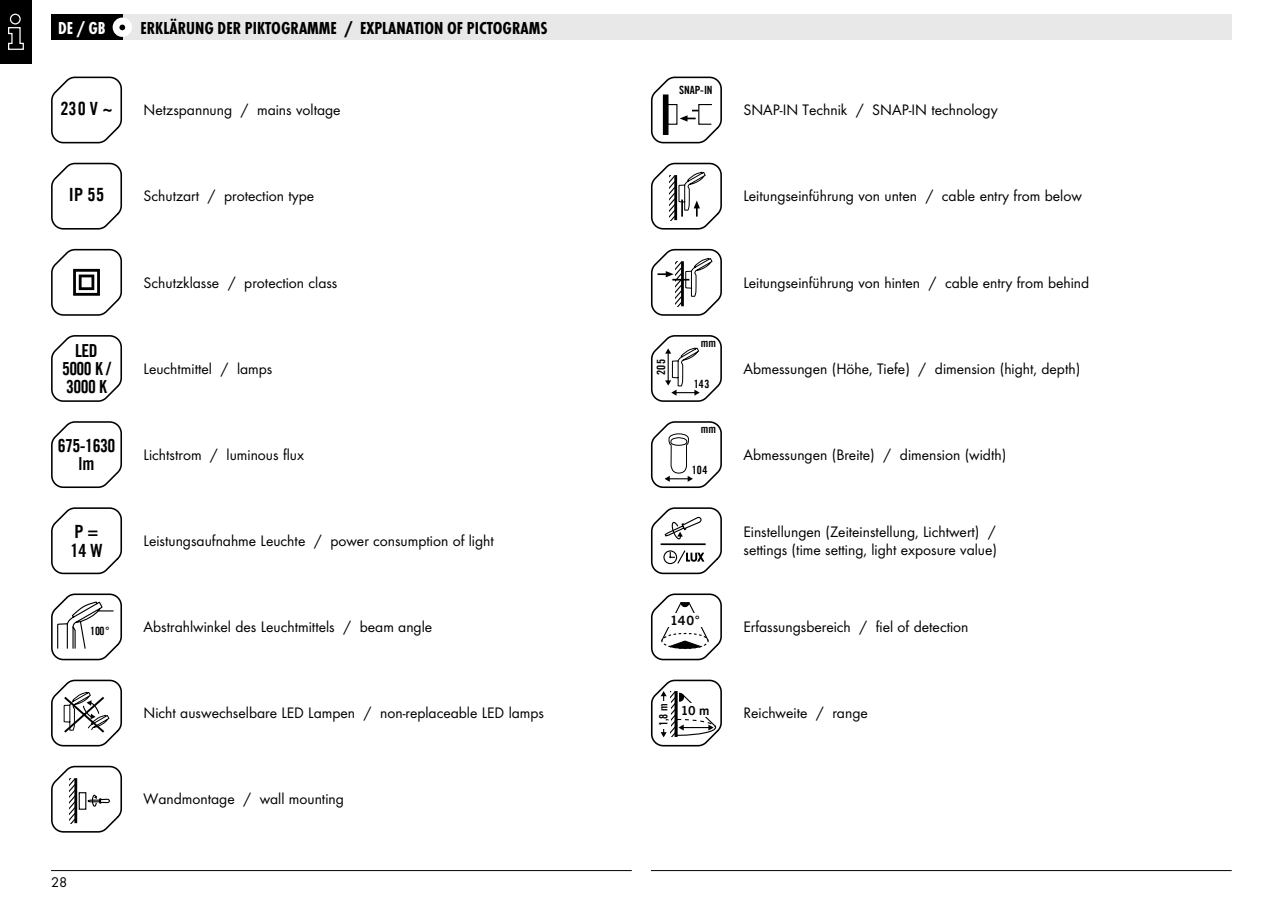
<style>
.page{position:relative;width:1270px;height:903px;background:#fff}
.page>*{position:absolute;margin:0;border:0;box-sizing:border-box;transform-origin:0 0}
.t1{font:18.22px/18.2px "Trade Gothic LT Com Bd Cn 20";color:#000}
.t2{font:700 18px "Futura Con";color:#000}
.t3{font:18px/18px "Trade Gothic LT Com Bd Cn 20";letter-spacing:-.03em;color:#000;text-align:center}
.t4{font:700 18px "Futura Con";color:#fff}
.t5{font:15.75px/18px "Futura Boo";color:#000}
.t6{font:14.62px "Futura Boo";color:#000}
.t7{font:12.83px "Trade Gothic LT Com Bd 2";color:#000}
.t8{font:12.38px "Trade Gothic LT Com Bd 2";color:#000}
.t9{font:11.47px "Trade Gothic LT Com Bd Cn 20";color:#000}
.s1{font-family:"Trade Gothic LT Com Bd Cn 20"}
</style>
<div class="page">
<hr style="left:51px;top:870px;width:580px;height:1px;background:#000">
<hr style="left:651px;top:870px;width:580px;height:1px;background:#000">
<svg style="left:51px;top:76px;width:72px;height:68px"></svg>
<svg style="left:51px;top:162px;width:71px;height:68px"></svg>
<svg style="left:51px;top:248px;width:71px;height:68px"></svg>
<svg style="left:51px;top:335px;width:71px;height:67px"></svg>
<svg style="left:51px;top:593px;width:71px;height:68px"></svg>
<svg style="left:51px;top:679px;width:71px;height:154px"></svg>
<svg style="left:650px;top:76px;width:72px;height:68px"></svg>
<div style="left:698px;top:104px;width:14px;height:21px;border:1px solid #000"></div>
<svg style="left:650px;top:507px;width:72px;height:68px"></svg>
<svg style="left:650px;top:593px;width:72px;height:68px"></svg>
<svg style="left:650px;top:679px;width:72px;height:68px"></svg>
<div style="left:656px;top:701px;width:14px;height:27px;background:#fff"></div>
<div style="left:51px;top:14px;width:1180px;height:26px;background:#e8e8e8"></div>
<div style="left:51px;top:14px;width:71px;height:26px;background:#000"></div>
<div style="left:113px;top:18px;width:19px;height:19px;background:#fff;border-radius:50%"></div>
<svg style="left:119px;top:25px;width:6px;height:5px"></svg>
<svg style="left:51px;top:507px;width:71px;height:68px"></svg>
<svg style="left:51px;top:421px;width:71px;height:67px"></svg>
<svg style="left:650px;top:162px;width:72px;height:326px"></svg>
<div style="left:0;top:0;width:32px;height:64px;background:#000"></div>
<svg style="left:8px;top:13px;width:16px;height:37px"></svg>
<p class="t4" style="left:58px;top:17px;width:49px">DE / GB</p>
<p class="t2" style="left:140px;top:17px;width:408px">ERKLÄRUNG DER PIKTOGRAMME / EXPLANATION OF PICTOGRAMS</p>
<p class="t9" style="left:679px;top:86px;width:35px">SNAP-IN</p>
<p class="t1" style="left:60px;top:100px;width:54px">230 V ~</p>
<p class="t1" style="left:69px;top:186px;width:37px">IP 55</p>
<p class="t3" style="left:62px;top:342px;width:50px">LED<br>5000 K /<br>3000 K</p>
<p class="t3" style="left:58px;top:437px;width:59px">675-1630 lm</p>
<p class="t1" style="left:70px;top:523px;width:34px">P =<br>14 W</p>
<p class="t9" style="left:90px;top:626px;width:21px">100 °</p>
<p class="t6" style="left:51px;top:873px;width:18px">28</p>
<p class="t5" style="left:144px;top:101px;width:198px">Netzspannung / mains voltage</p>
<p class="t5" style="left:743px;top:101px;width:256px">SNAP-IN Technik / SNAP-IN technology</p>
<p class="t5" style="left:144px;top:187px;width:172px">Schutzart / protection type</p>
<p class="t5" style="left:743px;top:187px;width:340px">Leitungseinführung von unten / cable entry from below</p>
<p class="t5" style="left:144px;top:273px;width:195px">Schutzklasse / protection class</p>
<p class="t5" style="left:743px;top:273px;width:347px">Leitungseinführung von hinten / cable entry from behind</p>
<p class="t5" style="left:144px;top:359px;width:130px">Leuchtmittel / lamps</p>
<p class="t9" style="left:656px;top:375px;width:18px;rotate:-90deg">205</p>
<p class="t9" style="left:700px;top:338px;width:17px">mm</p>
<p class="t9" style="left:693px;top:379px;width:17px">143</p>
<p class="t5" style="left:743px;top:359px;width:338px">Abmessungen (Höhe, Tiefe) / dimension (hight, depth)</p>
<p class="t5" style="left:144px;top:445px;width:162px">Lichtstrom / luminous flux</p>
<p class="t9" style="left:700px;top:424px;width:17px">mm</p>
<p class="t9" style="left:691px;top:465px;width:17px">104</p>
<p class="t5" style="left:743px;top:445px;width:264px">Abmessungen (Breite) / dimension (width)</p>
<p class="t5" style="left:144px;top:531px;width:352px">Leistungsaufnahme Leuchte / power consumption of light</p>
<p class="t5" style="left:743px;top:522px;width:255px">Einstellungen (Zeiteinstellung, Lichtwert) / settings (time setting, light exposure value)</p>
<p class="t5" style="left:144px;top:617px;width:290px">Abstrahlwinkel des Leuchtmittels / beam angle</p>
<p class="t7" style="left:670px;top:613px;width:31px">140<span class="s1">°</span></p>
<p class="t5" style="left:743px;top:617px;width:226px">Erfassungsbereich / fiel of detection</p>
<p class="t5" style="left:144px;top:704px;width:402px">Nicht auswechselbare LED Lampen / non-replaceable LED lamps</p>
<p class="t9" style="left:659px;top:726px;width:25px;rotate:-90deg">1,8 m</p>
<p class="t8" style="left:680px;top:703px;width:30px">10 m</p>
<p class="t5" style="left:743px;top:704px;width:126px">Reichweite / range</p>
<p class="t5" style="left:144px;top:790px;width:202px">Wandmontage / wall mounting</p>
</div>
